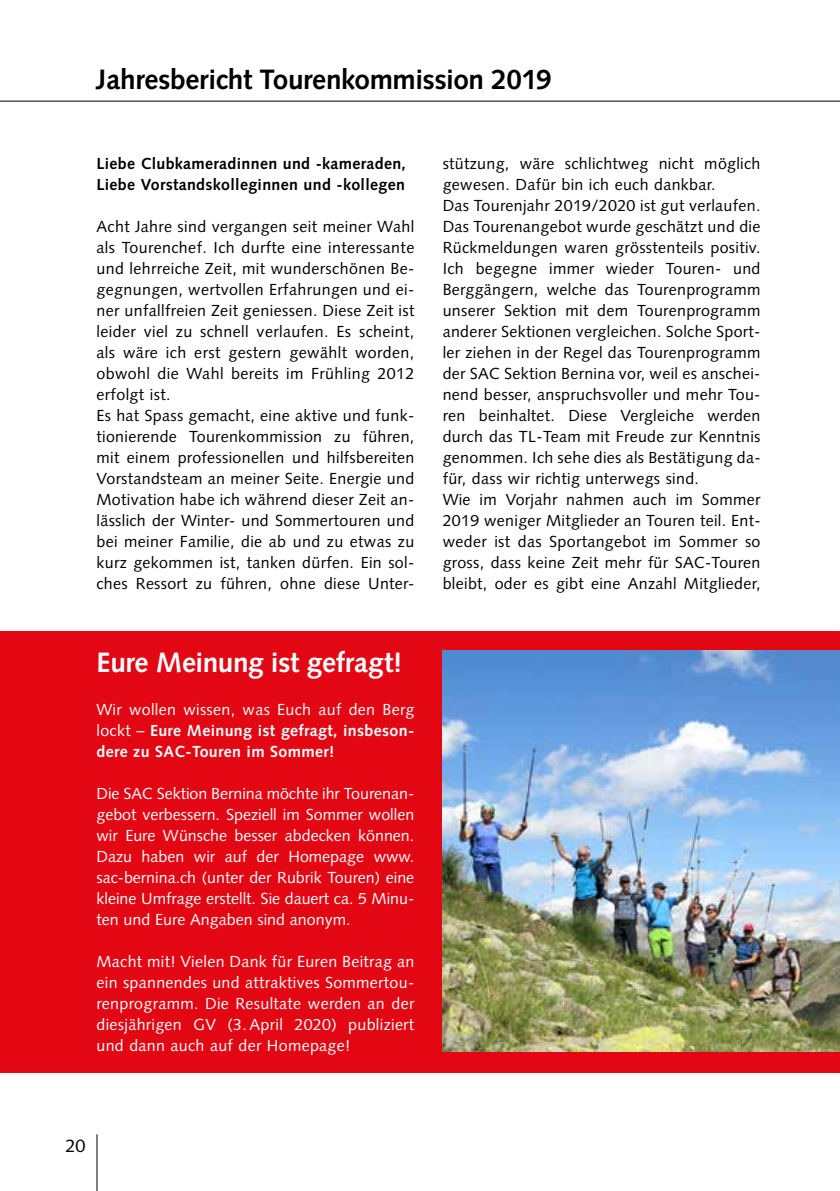
<style>
.page{position:relative;width:840px;height:1191px;background:#fff}
.page>*{position:absolute;margin:0;border:0;box-sizing:border-box;transform-origin:0 0}
.t1{font:700 28px "Syntax LT";letter-spacing:-.015em;color:#000}
.t2{font:700 28px "Syntax LT";letter-spacing:-.01em;color:#fff}
.t3{font:18px "Syntax LT";color:#000}
.t4{font:16px/21px "Syntax LT";letter-spacing:.02em;color:#000}
.t5{font:16px/21px "Syntax LT";letter-spacing:.01em;color:#fff;text-align:justify}
.t6{font:700 16px/21px "Syntax LT";letter-spacing:.02em;color:#fff;text-align:justify}
.t7{font:700 16px/21px "Syntax LT";letter-spacing:.02em;color:#000}
.s1{font-weight:400}
</style>
<div class="page">
<hr style="left:96px;top:1134px;width:1px;height:57px;background:#000">
<div style="left:0;top:631px;width:839px;height:441px;background:#e30613"></div>
<hr style="left:0;top:101px;width:839px;height:1px;background:#000">
<img style="left:442px;top:650px;width:397px;height:401px">
<h1 class="t1" style="left:96px;top:64px;width:456px">Jahresbericht Tourenkommission 2019</h1>
<p class="t7" style="left:96px;top:153px;width:311px">Liebe Clubkameradinnen und -kameraden,<br>Liebe Vorstandskolleginnen und -kollegen</p>
<p class="t4" style="left:96px;top:216px;width:319px">Acht Jahre sind vergangen seit meiner Wahl als Tourenchef. Ich durfte eine interessante und lehrreiche Zeit, mit wunderschönen Be&shy;gegnungen, wertvollen Erfahrungen und ei&shy;ner unfallfreien Zeit geniessen. Diese Zeit ist leider viel zu schnell verlaufen. Es scheint, als wäre ich erst gestern gewählt worden, obwohl die Wahl bereits im Frühling 2012 erfolgt ist.<br>Es hat Spass gemacht, eine aktive und funk&shy;tionierende Tourenkommission zu führen, mit einem professionellen und hilfsbereiten Vorstandsteam an meiner Seite. Energie und Motivation habe ich während dieser Zeit an&shy;lässlich der Winter- und Sommertouren und bei meiner Familie, die ab und zu etwas zu kurz gekommen ist, tanken dürfen. Ein sol&shy;ches Ressort zu führen, ohne diese Unter-</p>
<h1 class="t2" style="left:96px;top:646px;width:307px">Eure Meinung ist gefragt!</h1>
<p class="t6" style="left:96px;top:699px;width:319px"><span class="s1">Wir wollen wissen, was Euch auf den Berg lockt –</span> Eure Meinung ist gefragt, insbeson&shy;dere zu SAC-Touren im Sommer!</p>
<p class="t5" style="left:96px;top:783px;width:319px">Die SAC Sektion Bernina möchte ihr Tourenan&shy;gebot verbessern. Speziell im Sommer wollen wir Eure Wünsche besser abdecken können.<br>Dazu haben wir auf der Homepage www. sac-bernina.ch (unter der Rubrik Touren) eine kleine Umfrage erstellt. Sie dauert ca. 5 Minu&shy;ten und Eure Angaben sind anonym.</p>
<p class="t5" style="left:96px;top:951px;width:319px">Macht mit! Vielen Dank für Euren Beitrag an ein spannendes und attraktives Sommertou&shy;renprogramm. Die Resultate werden an der diesjährigen GV (3.April 2020) publiziert und dann auch auf der Homepage!</p>
<p class="t4" style="left:442px;top:153px;width:319px">stützung, wäre schlichtweg nicht möglich gewesen. Dafür bin ich euch dankbar.<br>Das Tourenjahr 2019/2020 ist gut verlaufen.<br>Das Tourenangebot wurde geschätzt und die Rückmeldungen waren grösstenteils positiv.<br>Ich begegne immer wieder Touren- und Berggängern, welche das Tourenprogramm unserer Sektion mit dem Tourenprogramm anderer Sektionen vergleichen. Solche Sport&shy;ler ziehen in der Regel das Tourenprogramm der SAC Sektion Bernina vor, weil es anschei&shy;nend besser, anspruchsvoller und mehr Tou&shy;ren beinhaltet. Diese Vergleiche werden durch das TL-Team mit Freude zur Kenntnis genommen. Ich sehe dies als Bestätigung da&shy;für, dass wir richtig unterwegs sind.<br>Wie im Vorjahr nahmen auch im Sommer 2019 weniger Mitglieder an Touren teil. Ent&shy;weder ist das Sportangebot im Sommer so gross, dass keine Zeit mehr für SAC-Touren bleibt, oder es gibt eine Anzahl Mitglieder,</p>
<p class="t3" style="left:65px;top:1135px;width:22px">20</p>
</div>
